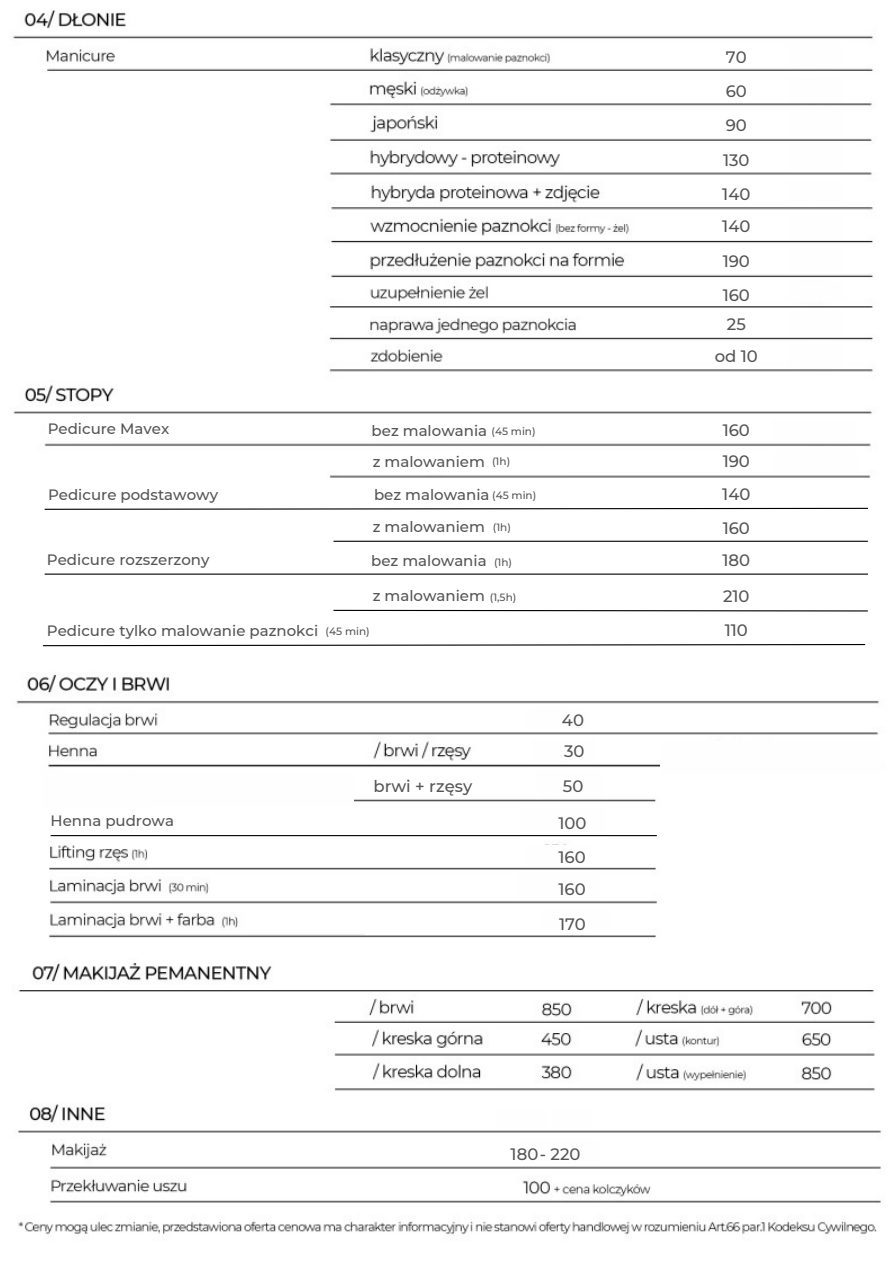
<style>
.page{position:relative;width:893px;height:1264px;background:#fff}
.page>*{position:absolute;margin:0;border:0;box-sizing:border-box;transform-origin:0 0}
.t1{font:500 16.5px "Montserrat";color:#545454}
.t2{font:500 15px "Montserrat";color:#545454}
.t3{font:500 10.5px "Montserrat";color:#545454}
</style>
<div class="page">
<img style="left:16px;top:674px;width:863px;height:128px">
<img style="left:17px;top:844px;width:864px;height:359px">
<img style="left:18px;top:1221px;width:859px;height:14px">
<div style="left:553px;top:1106px;width:37px;height:21px;background:#fefefe"></div>
<div style="left:525px;top:708px;width:64px;height:21px;background:#fefefe"></div>
<div style="left:531px;top:738px;width:64px;height:22px;background:#fefefe"></div>
<div style="left:536px;top:769px;width:64px;height:22px;background:#fefefe"></div>
<div style="left:525px;top:845px;width:64px;height:21px;background:#fefefe"></div>
<div style="left:541px;top:774px;width:64px;height:22px;background:#fefefe"></div>
<div style="left:787px;top:738px;width:63px;height:22px;background:#fefefe"></div>
<div style="left:497px;top:1109px;width:48px;height:18px;background:#fefefe"></div>
<hr style="left:51px;top:835px;width:605px;height:1px;background:#000">
<div style="left:514px;top:1137px;width:84px;height:26px;background:#fefefe"></div>
<div style="left:516px;top:873px;width:84px;height:26px;background:#fefefe"></div>
<div style="left:45px;top:771px;width:309px;height:34px;background:#fefefe"></div>
<div style="left:659px;top:741px;width:221px;height:33px;background:#fefefe"></div>
<div style="left:541px;top:909px;width:69px;height:22px;background:#fefefe"></div>
<div style="left:364px;top:928px;width:295px;height:7px;background:#fefefe"></div>
<img style="left:13px;top:10px;width:860px;height:468px">
<div style="left:787px;top:43px;width:56px;height:24px;background:#fefefe"></div>
<div style="left:787px;top:77px;width:56px;height:24px;background:#fefefe"></div>
<div style="left:787px;top:112px;width:56px;height:23px;background:#fefefe"></div>
<div style="left:787px;top:146px;width:56px;height:24px;background:#fefefe"></div>
<div style="left:787px;top:180px;width:56px;height:24px;background:#fefefe"></div>
<div style="left:787px;top:214px;width:56px;height:24px;background:#fefefe"></div>
<div style="left:787px;top:248px;width:56px;height:24px;background:#fefefe"></div>
<div style="left:787px;top:282px;width:56px;height:19px;background:#fefefe"></div>
<div style="left:787px;top:311px;width:56px;height:23px;background:#fefefe"></div>
<div style="left:787px;top:344px;width:56px;height:23px;background:#fefefe"></div>
<div style="left:770px;top:419px;width:86px;height:22px;background:#fefefe"></div>
<div style="left:772px;top:451px;width:86px;height:22px;background:#fefefe"></div>
<svg style="left:44px;top:507px;width:824px;height:3px"></svg>
<hr style="left:45px;top:573px;width:822px;height:1px;background:#000">
<hr style="left:333px;top:540px;width:534px;height:2px;background:#000">
<svg style="left:333px;top:609px;width:535px;height:3px"></svg>
<svg style="left:43px;top:644px;width:823px;height:2px;background:#727272"></svg>
<svg style="left:331px;top:449px;width:245px;height:24px"></svg>
<svg style="left:338px;top:416px;width:245px;height:24px"></svg>
<svg style="left:45px;top:417px;width:244px;height:24px"></svg>
<p class="t2" style="left:48px;top:419px;width:123px">Pedicure Mavex</p>
<p class="t3" style="left:491px;top:424px;width:46px">(45 min)</p>
<p class="t2" style="left:373px;top:452px;width:114px">z malowaniem</p>
<p class="t2" style="left:371px;top:422px;width:117px">bez malowania</p>
<p class="t3" style="left:492px;top:455px;width:20px">(1h)</p>
<p class="t2" style="left:48px;top:485px;width:171px">Pedicure podstawowy</p>
<p class="t2" style="left:47px;top:550px;width:164px">Pedicure rozszerzony</p>
<p class="t2" style="left:374px;top:485px;width:117px">bez malowania</p>
<p class="t2" style="left:373px;top:517px;width:114px">z malowaniem</p>
<p class="t3" style="left:492px;top:489px;width:46px">(45 min)</p>
<p class="t3" style="left:493px;top:521px;width:20px">(1h)</p>
<p class="t3" style="left:494px;top:555px;width:20px">(1h)</p>
<p class="t3" style="left:490px;top:591px;width:28px">(1,5h)</p>
<p class="t2" style="left:371px;top:551px;width:117px">bez malowania</p>
<p class="t2" style="left:373px;top:586px;width:114px">z malowaniem</p>
<p class="t2" style="left:47px;top:621px;width:273px">Pedicure tylko malowanie paznokci</p>
<p class="t3" style="left:325px;top:624px;width:46px">(45 min)</p>
<p class="t1" style="left:562px;top:709px;width:24px">40</p>
<p class="t1" style="left:564px;top:740px;width:22px">30</p>
<p class="t2" style="left:51px;top:811px;width:125px">Henna pudrowa</p>
<p class="t1" style="left:373px;top:776px;width:100px">brwi + rzęsy</p>
<p class="t1" style="left:563px;top:776px;width:22px">50</p>
<p class="t1" style="left:558px;top:813px;width:30px">100</p>
<p class="t1" style="left:560px;top:815px;width:29px">160</p>
<p class="t1" style="left:558px;top:846px;width:29px">160</p>
<p class="t1" style="left:558px;top:879px;width:29px">160</p>
<p class="t1" style="left:559px;top:913px;width:28px">170</p>
<p class="t1" style="left:560px;top:882px;width:28px">170</p>
<p class="t1" style="left:560px;top:919px;width:29px">160</p>
<p class="t1" style="left:510px;top:1143px;width:71px">180- 220</p>
<p class="t1" style="left:725px;top:47px;width:22px">70</p>
<p class="t1" style="left:725px;top:81px;width:23px">60</p>
<p class="t1" style="left:725px;top:115px;width:23px">90</p>
<p class="t1" style="left:723px;top:150px;width:28px">130</p>
<p class="t1" style="left:722px;top:183px;width:30px">140</p>
<p class="t1" style="left:722px;top:216px;width:30px">140</p>
<p class="t1" style="left:722px;top:251px;width:29px">190</p>
<p class="t1" style="left:722px;top:284px;width:29px">160</p>
<p class="t1" style="left:726px;top:314px;width:20px">25</p>
<p class="t1" style="left:714px;top:345px;width:45px">od 10</p>
<p class="t1" style="left:722px;top:420px;width:29px">160</p>
<p class="t1" style="left:722px;top:451px;width:29px">190</p>
<p class="t1" style="left:722px;top:484px;width:30px">140</p>
<p class="t1" style="left:722px;top:518px;width:29px">160</p>
<p class="t1" style="left:722px;top:550px;width:29px">180</p>
<p class="t1" style="left:723px;top:586px;width:28px">210</p>
<p class="t1" style="left:724px;top:619px;width:25px">110</p>
</div>
